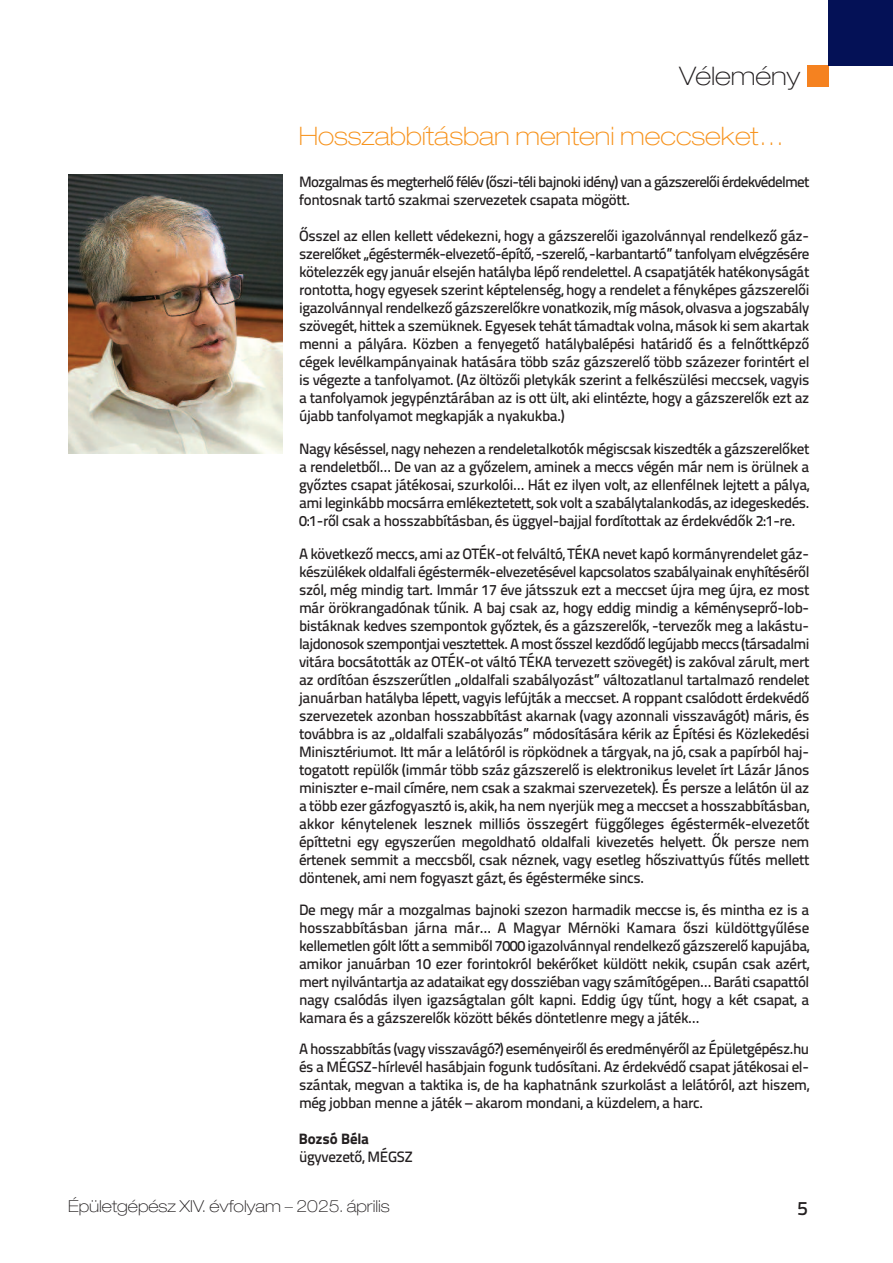
<style>
.page{position:relative;width:893px;height:1263px;background:#fff}
.page>*{position:absolute;margin:0;border:0;box-sizing:border-box;transform-origin:0 0}
.t1{font:100 expanded 25.65px "Helvetica Neue LT Pro";color:#231f20}
.t2{font:100 expanded 25.5px "Helvetica Neue LT Pro";color:#f7931d}
.t3{font:500 19.5px "Titillium Text";color:#231f20}
.t4{font:100 expanded 16.5px "Helvetica Neue LT Pro";color:#231f20}
.t5{font:500 15px/18px "Titillium Text";letter-spacing:-.025em;color:#231f20;text-align:justify}
.t6{font:500 15px/18px "Titillium Text";letter-spacing:-.05em;color:#231f20}
.t7{font:15px "Titillium Text Heavvy";letter-spacing:-.01em;color:#231f20}
</style>
<div class="page">
<div style="left:807px;top:66px;width:22px;height:21px;background:#f58220"></div>
<div style="left:829px;top:0;width:64px;height:66px;background:#041156"></div>
<img style="left:68px;top:174px;width:214px;height:280px">
<h1 class="t1" style="left:679px;top:67px;width:122px">Vélemény</h1>
<h2 class="t2" style="left:299px;top:127px;width:487px">Hosszabbításban menteni meccseket…</h2>
<p class="t6" style="left:299px;top:175px;width:512px">Mozgalmas és megterhelő félév (őszi-téli bajnoki idény) van a gázszerelői érdekvédelmet fontosnak tartó szakmai szervezetek csapata mögött.</p>
<p class="t5" style="left:299px;top:229px;width:512px">Ősszel az ellen kellett védekezni, hogy a gázszerelői igazolvánnyal rendelkező gáz&shy;szerelőket „égéstermék-elvezető-építő, -szerelő, -karbantartó” tanfolyam elvégzésére kötelezzék egy január elsején hatályba lépő rendelettel. A csapatjáték hatékonyságát rontotta, hogy egyesek szerint képtelenség, hogy a rendelet a fényképes gázszerelői igazolvánnyal rendelkező gázszerelőkre vonatkozik, míg mások, olvasva a jogszabály szövegét, hittek a szemüknek. Egyesek tehát támadtak volna, mások ki sem akartak menni a pályára. Közben a fenyegető hatálybalépési határidő és a felnőttképző cégek levélkampányainak hatására több száz gázszerelő több százezer forintért el is végezte a tanfolyamot. (Az öltözői pletykák szerint a felkészülési meccsek, vagyis a tanfolyamok jegypénztárában az is ott ült, aki elintézte, hogy a gázszerelők ezt az újabb tanfolyamot megkapják a nyakukba.)</p>
<p class="t5" style="left:299px;top:442px;width:512px">Nagy késéssel, nagy nehezen a rendeletalkotók mégiscsak kiszedték a gázszerelőket a rendeletből… De van az a győzelem, aminek a meccs végén már nem is örülnek a győztes csapat játékosai, szurkolói… Hát ez ilyen volt, az ellenfélnek lejtett a pálya, ami leginkább mocsárra emlékeztetett, sok volt a szabálytalankodás, az idegeskedés.<br>0:1-ről csak a hosszabbításban, és üggyel-bajjal fordítottak az érdekvédők 2:1-re.</p>
<p class="t5" style="left:299px;top:547px;width:512px">A következő meccs, ami az OTÉK-ot felváltó, TÉKA nevet kapó kormányrendelet gáz&shy;készülékek oldalfali égéstermék-elvezetésével kapcsolatos szabályainak enyhítéséről szól, még mindig tart. Immár 17 éve játsszuk ezt a meccset újra meg újra, ez most már örökrangadónak tűnik. A baj csak az, hogy eddig mindig a kéményseprő-lob&shy;bistáknak kedves szempontok győztek, és a gázszerelők, -tervezők meg a lakástu&shy;lajdonosok szempontjai vesztettek. A most ősszel kezdődő legújabb meccs (társadalmi vitára bocsátották az OTÉK-ot váltó TÉKA tervezett szövegét) is zakóval zárult, mert az ordítóan észszerűtlen „oldalfali szabályozást” változatlanul tartalmazó rendelet januárban hatályba lépett, vagyis lefújták a meccset. A roppant csalódott érdekvédő szervezetek azonban hosszabbítást akarnak (vagy azonnali visszavágót) máris, és továbbra is az „oldalfali szabályozás” módosítására kérik az Építési és Közlekedési Minisztériumot. Itt már a lelátóról is röpködnek a tárgyak, na jó, csak a papírból haj&shy;togatott repülők (immár több száz gázszerelő is elektronikus levelet írt Lázár János miniszter e-mail címére, nem csak a szakmai szervezetek). És persze a lelátón ül az a több ezer gázfogyasztó is, akik, ha nem nyerjük meg a meccset a hosszabbításban, akkor kénytelenek lesznek milliós összegért függőleges égéstermék-elvezetőt építtetni egy egyszerűen megoldható oldalfali kivezetés helyett. Ők persze nem értenek semmit a meccsből, csak néznek, vagy esetleg hőszivattyús fűtés mellett döntenek, ami nem fogyaszt gázt, és égésterméke sincs.</p>
<p class="t5" style="left:299px;top:902px;width:512px">De megy már a mozgalmas bajnoki szezon harmadik meccse is, és mintha ez is a hosszabbításban járna már… A Magyar Mérnöki Kamara őszi küldöttgyűlése kellemetlen gólt lőtt a semmiből 7000 igazolvánnyal rendelkező gázszerelő kapujába, amikor januárban 10 ezer forintokról bekérőket küldött nekik, csupán csak azért, mert nyilvántartja az adataikat egy dossziéban vagy számítógépen… Baráti csapattól nagy csalódás ilyen igazságtalan gólt kapni. Eddig úgy tűnt, hogy a két csapat, a kamara és a gázszerelők között békés döntetlenre megy a játék…</p>
<p class="t5" style="left:299px;top:1042px;width:512px">A hosszabbítás (vagy visszavágó?) eseményeiről és eredményéről az Épületgépész.hu és a MÉGSZ-hírlevél hasábjain fogunk tudósítani. Az érdekvédő csapat játékosai el&shy;szántak, megvan a taktika is, de ha kaphatnánk szurkolást a lelátóról, azt hiszem, még jobban menne a játék – akarom mondani, a küzdelem, a harc.</p>
<p class="t7" style="left:299px;top:1134px;width:72px">Bozsó Béla</p>
<p class="t5" style="left:299px;top:1150px;width:115px">ügyvezető, MÉGSZ</p>
<p class="t4" style="left:68px;top:1200px;width:323px">Épületgépész XIV. évfolyam – 2025. április</p>
<h3 class="t3" style="left:798px;top:1201px;width:12px">5</h3>
</div>
